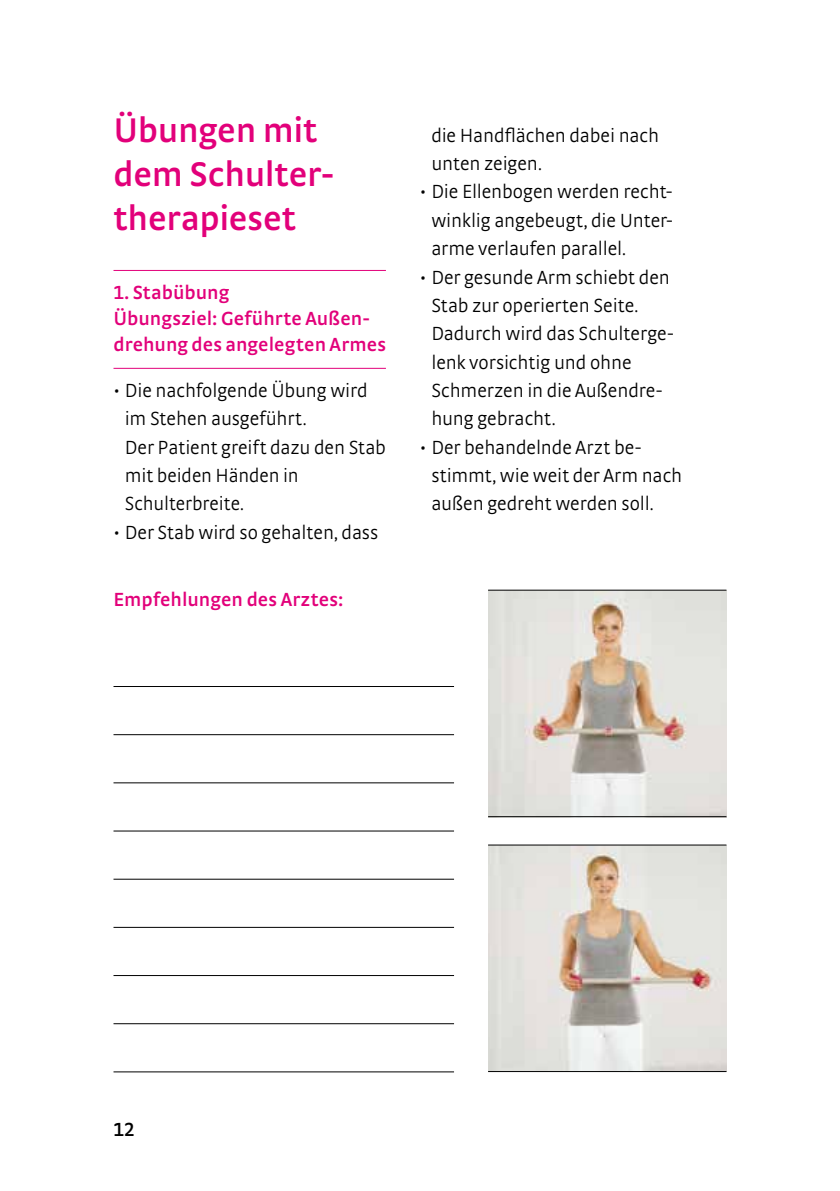
<style>
.page{position:relative;width:840px;height:1191px;background:#fff}
.page>*{position:absolute;margin:0;border:0;box-sizing:border-box;transform-origin:0 0}
.t1{font:600 36px/44px "medi Strada Pro";letter-spacing:-.01em;color:#e2007a}
.t2{font:300 20px/28.4px "medi Strada Pro";letter-spacing:-.005em;color:#000}
.t3{font:600 20px/26px "medi Strada Pro";color:#e2007a}
.t4{font:600 20px "medi Strada Pro";color:#000}
</style>
<div class="page">
<hr style="left:113px;top:1071px;width:341px;height:1px;background:#000">
<hr style="left:113px;top:270px;width:273px;height:1px;background:#e2007a">
<hr style="left:113px;top:368px;width:273px;height:1px;background:#e2007a">
<img style="left:488px;top:845px;width:238px;height:226px">
<hr style="left:488px;top:1071px;width:238px;height:1px;background:#000">
<hr style="left:488px;top:844px;width:238px;height:1px;background:#000">
<img style="left:488px;top:591px;width:238px;height:225px">
<hr style="left:488px;top:816px;width:238px;height:1px;background:#000">
<hr style="left:488px;top:590px;width:238px;height:1px;background:#000">
<hr style="left:113px;top:686px;width:341px;height:1px;background:#000">
<hr style="left:113px;top:734px;width:341px;height:1px;background:#000">
<hr style="left:113px;top:782px;width:341px;height:1px;background:#000">
<hr style="left:113px;top:830px;width:341px;height:1px;background:#000">
<hr style="left:113px;top:879px;width:341px;height:1px;background:#000">
<hr style="left:113px;top:927px;width:341px;height:1px;background:#000">
<hr style="left:113px;top:975px;width:341px;height:1px;background:#000">
<hr style="left:113px;top:1023px;width:341px;height:1px;background:#000">
<h1 class="t1" style="left:113px;top:107px;width:222px">Übungen mit dem Schulter&shy;therapieset</h1>
<p class="t3" style="left:113px;top:279px;width:274px">1. Stabübung<br>Übungsziel: Geführte Außen&shy;drehung des angelegten Armes</p>
<p class="t2" style="left:125px;top:376px;width:262px;text-indent:-11px">• Die nachfolgende Übung wird im Stehen ausgeführt.<br>Der Patient greift dazu den Stab mit beiden Händen in<br>Schulterbreite.</p>
<p class="t2" style="left:113px;top:517px;width:266px">• Der Stab wird so gehalten, dass</p>
<p class="t3" style="left:113px;top:585px;width:231px">Empfehlungen des Arztes:</p>
<p class="t2" style="left:431px;top:121px;width:229px">die Handflächen dabei nach unten zeigen.</p>
<p class="t2" style="left:431px;top:177px;width:243px;text-align:justify;text-indent:-11px">• Die Ellenbogen werden recht&shy;winklig angebeugt, die Unter&shy;arme verlaufen parallel.</p>
<p class="t2" style="left:431px;top:262px;width:244px;text-indent:-11px">• Der gesunde Arm schiebt den<br>Stab zur operierten Seite.<br>Dadurch wird das Schulterge&shy;lenk vorsichtig und ohne<br>Schmerzen in die Außendre&shy;hung gebracht.</p>
<p class="t2" style="left:431px;top:432px;width:252px;text-indent:-11px">• Der behandelnde Arzt be&shy;stimmt, wie weit der Arm nach außen gedreht werden soll.</p>
<p class="t4" style="left:113px;top:1116px;width:22px">12</p>
</div>
